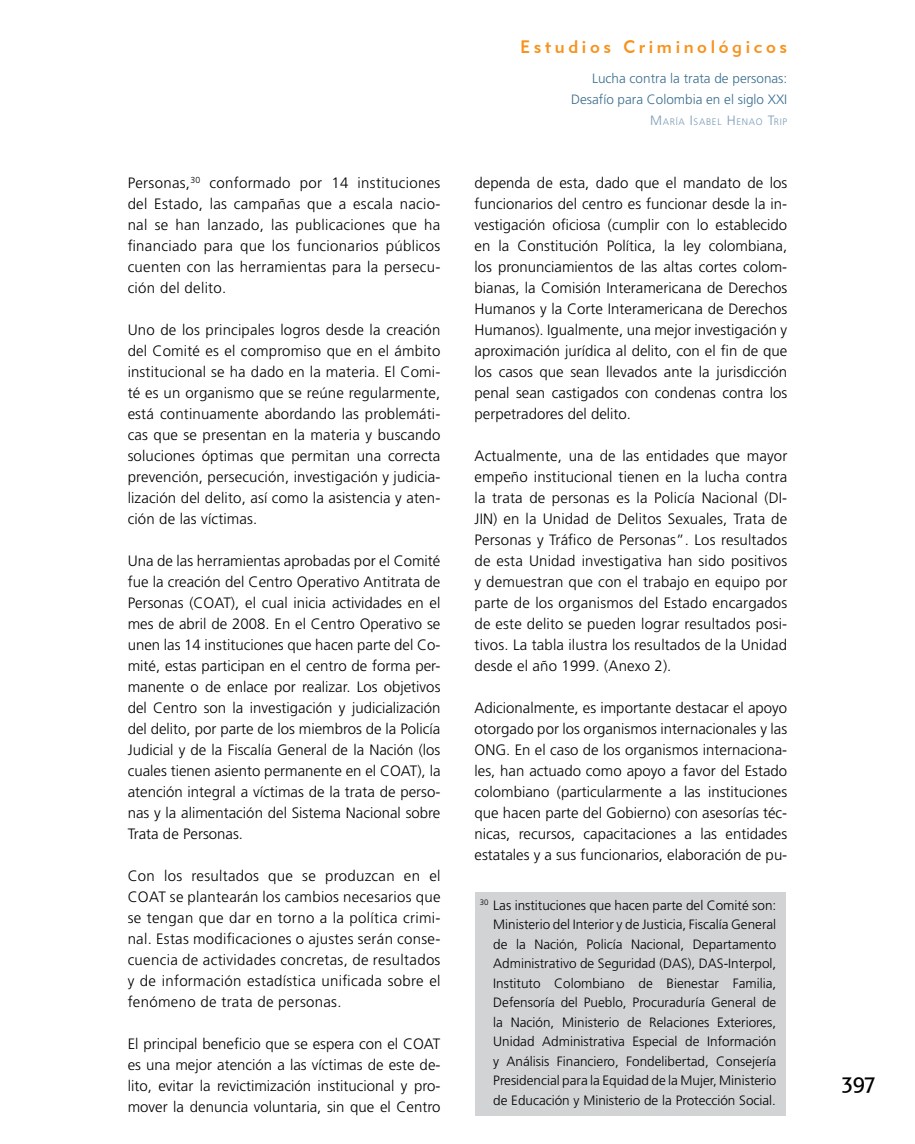
<style>
.page{position:relative;width:915px;height:1144px;background:#fff}
.page>*{position:absolute;margin:0;border:0;box-sizing:border-box;transform-origin:0 0}
.t1{font:21px "Formata Regular SC";color:#000}
.t2{font:18px "Geometric 415 BT Medium A";letter-spacing:.2em;color:#f7931d}
.t3{font:300 15px/21px "Frutiger LT Std";color:#000;text-align:justify}
.t4{font:300 13.5px/19.5px "Frutiger LT Std";color:#000;text-align:justify}
.t5{font:300 13.5px/21px "Frutiger LT Std";color:#3a6e8f;text-align:right}
.t6{font:300 9.45px "Frutiger LT Std";letter-spacing:.07em;color:#7c9cb7}
.s1{font-size:13.5px}
</style>
<div class="page">
<div style="left:475px;top:891px;width:310px;height:224px;background:#d1d3d4"></div>
<p class="t3" style="left:128px;top:172px;width:314px">Personas,<sup>30</sup> conformado por 14 instituciones del Estado, las campañas que a escala nacio&shy;nal se han lanzado, las publicaciones que ha financiado para que los funcionarios públicos cuenten con las herramientas para la persecu&shy;ción del delito.</p>
<p class="t3" style="left:128px;top:319px;width:314px">Uno de los principales logros desde la creación del Comité es el compromiso que en el ámbito institucional se ha dado en la materia. El Comi&shy;té es un organismo que se reúne regularmente, está continuamente abordando las problemáti&shy;cas que se presentan en la materia y buscando soluciones óptimas que permitan una correcta prevención, persecución, investigación y judicia&shy;lización del delito, así como la asistencia y aten&shy;ción de las víctimas.</p>
<p class="t3" style="left:128px;top:550px;width:314px">Una de las herramientas aprobadas por el Comité fue la creación del Centro Operativo Antitrata de Personas (COAT), el cual inicia actividades en el mes de abril de 2008. En el Centro Operativo se unen las 14 instituciones que hacen parte del Co&shy;mité, estas participan en el centro de forma per&shy;manente o de enlace por realizar. Los objetivos del Centro son la investigación y judicialización del delito, por parte de los miembros de la Policía Judicial y de la Fiscalía General de la Nación (los cuales tienen asiento permanente en el COAT), la atención integral a víctimas de la trata de perso&shy;nas y la alimentación del Sistema Nacional sobre Trata de Personas.</p>
<p class="t3" style="left:128px;top:865px;width:314px">Con los resultados que se produzcan en el COAT se plantearán los cambios necesarios que se tengan que dar en torno a la política crimi&shy;nal. Estas modificaciones o ajustes serán conse&shy;cuencia de actividades concretas, de resultados y de información estadística unificada sobre el fenómeno de trata de personas.</p>
<p class="t3" style="left:128px;top:1033px;width:314px">El principal beneficio que se espera con el COAT es una mejor atención a las víctimas de este de&shy;lito, evitar la revictimización institucional y pro&shy;mover la denuncia voluntaria, sin que el Centro</p>
<p class="t2" style="left:520px;top:36px;width:269px">Estudios Criminológicos</p>
<p class="t5" style="left:571px;top:68px;width:218px">Lucha contra la trata de personas:<br>Desafío para Colombia en el siglo XXI</p>
<p class="t6" style="left:650px;top:116px;width:139px"><span class="s1">M</span>aría <span class="s1">I</span> sabel <span class="s1">H</span>enao <span class="s1">T</span>rip</p>
<p class="t3" style="left:474px;top:172px;width:314px">dependa de esta, dado que el mandato de los funcionarios del centro es funcionar desde la in&shy;vestigación oficiosa (cumplir con lo establecido en la Constitución Política, la ley colombiana, los pronunciamientos de las altas cortes colom&shy;bianas, la Comisión Interamericana de Derechos Humanos y la Corte Interamericana de Derechos Humanos). Igualmente, una mejor investigación y aproximación jurídica al delito, con el fin de que los casos que sean llevados ante la jurisdicción penal sean castigados con condenas contra los perpetradores del delito.</p>
<p class="t3" style="left:474px;top:445px;width:314px">Actualmente, una de las entidades que mayor empeño institucional tienen en la lucha contra la trata de personas es la Policía Nacional (DI-JIN) en la Unidad de Delitos Sexuales, Trata de Personas y Tráfico de Personas”. Los resultados de esta Unidad investigativa han sido positivos y demuestran que con el trabajo en equipo por parte de los organismos del Estado encargados de este delito se pueden lograr resultados posi&shy;tivos. La tabla ilustra los resultados de la Unidad desde el año 1999. (Anexo 2).</p>
<p class="t3" style="left:474px;top:697px;width:314px">Adicionalmente, es importante destacar el apoyo otorgado por los organismos internacionales y las ONG. En el caso de los organismos internaciona&shy;les, han actuado como apoyo a favor del Estado colombiano (particularmente a las instituciones que hacen parte del Gobierno) con asesorías téc&shy;nicas, recursos, capacitaciones a las entidades estatales y a sus funcionarios, elaboración de pu-</p>
<p class="t4" style="left:493px;top:896px;width:284px;text-indent:-14px"><sup>30</sup> Las instituciones que hacen parte del Comité son:<br>Ministerio del Interior y de Justicia, Fiscalía General de la Nación, Policía Nacional, Departamento Administrativo de Seguridad (DAS), DAS-Interpol, Instituto Colombiano de Bienestar Familia, Defensoría del Pueblo, Procuraduría General de la Nación, Ministerio de Relaciones Exteriores, Unidad Administrativa Especial de Información y Análisis Financiero, Fondelibertad, Consejería Presidencial para la Equidad de la Mujer, Ministerio de Educación y Ministerio de la Protección Social.</p>
<h1 class="t1" style="left:842px;top:1069px;width:35px">397</h1>
</div>
